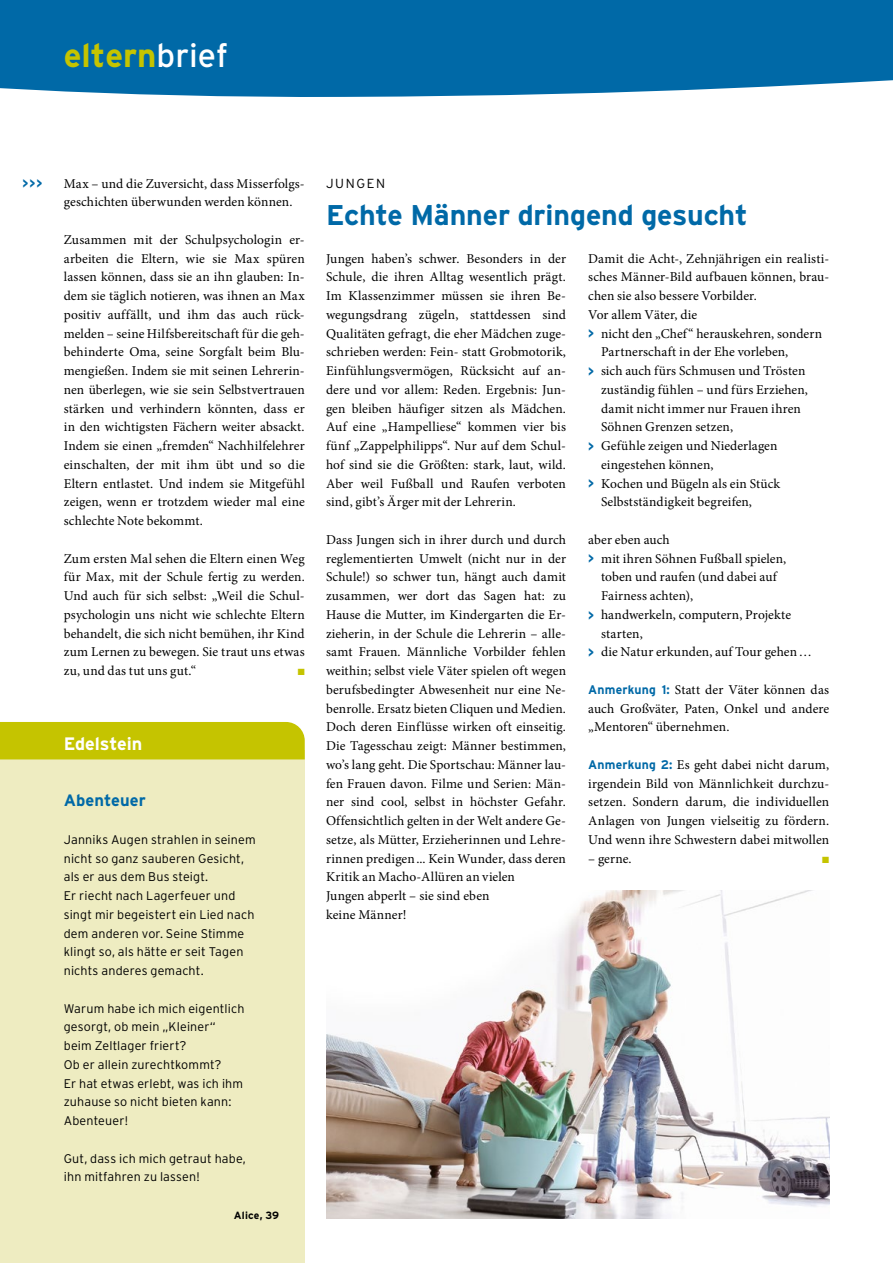
<style>
.page{position:relative;width:893px;height:1263px;background:#fff}
.page>*{position:absolute;margin:0;border:0;box-sizing:border-box;transform-origin:0 0}
.t1{font:700 33px "Interstate";color:#c5c400}
.Headline__2015{font:700 28.5px "Interstate";letter-spacing:-.005em;color:#0069a7}
.Kasten_Dachzeile__20{font:700 18px "Interstate";color:#fff}
.Kasten_Head__2015{font:700 16.5px "Interstate";color:#0069a7}
.Lauftext__2015{font:13.5px/18.8px "Minion Pro";letter-spacing:.005em;color:#000}
.Lauftext___Aufzählun{font:700 13.5px "Interstate";color:#0069a7}
.Dachzeile__2015{font:300 13.2px "Interstate";letter-spacing:.13em;color:#000}
.Kasten_Lauftext__201{font:300 12.6px/18.8px "Interstate";letter-spacing:.01em;color:#000}
.Autor__2015{font:700 10.5px "Interstate";letter-spacing:.015em;color:#000}
.Lauftext__2015-2{font:9px "Zapf Dingbats ITC";color:#c5c400}
.s1{font-weight:400;color:#fff}
.s2{font-family:"Interstate";font-weight:700;color:#0069a7}
.s3{font-family:"Interstate";font-weight:700;font-size:12.6px;color:#0069a7}
</style>
<div class="page">
<div style="left:0;top:0;width:893px;height:97px;background:#0069a7"></div>
<div style="left:0;top:750px;width:305px;height:513px;background:#eeecc1"></div>
<div style="left:0;top:722px;width:305px;height:37px;background:#c5c400"></div>
<img style="left:326px;top:891px;width:503px;height:328px">
<h1 class="t1" style="left:64px;top:37px;width:166px">eltern<span class="s1">brief</span></h1>
<p class="Lauftext___Aufzählun" style="left:22px;top:176px;width:22px">&gt;&gt;&gt;</p>
<p class="Lauftext__2015" style="left:64px;top:174px;width:242px">Max – und die Zuversicht, dass Misserfolgs&shy;geschichten überwunden werden können.</p>
<p class="Lauftext__2015" style="left:64px;top:230px;width:242px;text-align:justify">Zusammen mit der Schulpsychologin er&shy;arbeiten die Eltern, wie sie Max spüren lassen können, dass sie an ihn glauben: In&shy;dem sie täglich notieren, was ihnen an Max positiv auffällt, und ihm das auch rück&shy;melden – seine Hilfsbereitschaft für die geh&shy;behinderte Oma, seine Sorgfalt beim Blu&shy;mengießen. Indem sie mit seinen Lehrerin&shy;nen überlegen, wie sie sein Selbstvertrauen stärken und verhindern könnten, dass er in den wichtigsten Fächern weiter absackt.<br>Indem sie einen „fremden“ Nachhilfelehrer einschalten, der mit ihm übt und so die Eltern entlastet. Und indem sie Mitgefühl zeigen, wenn er trotzdem wieder mal eine schlechte Note bekommt.</p>
<p class="Lauftext__2015" style="left:64px;top:549px;width:242px;text-align:justify">Zum ersten Mal sehen die Eltern einen Weg für Max, mit der Schule fertig zu werden.<br>Und auch für sich selbst: „Weil die Schul&shy;psychologin uns nicht wie schlechte Eltern behandelt, die sich nicht bemühen, ihr Kind zum Lernen zu bewegen. Sie traut uns etwas zu, und das tut uns gut.“</p>
<p class="Lauftext__2015-2" style="left:298px;top:668px;width:8px">■</p>
<p class="Kasten_Dachzeile__20" style="left:64px;top:734px;width:80px">Edelstein</p>
<p class="Kasten_Head__2015" style="left:64px;top:791px;width:83px">Abenteuer</p>
<p class="Kasten_Lauftext__201" style="left:64px;top:830px;width:193px">Janniks Augen strahlen in seinem nicht so ganz sauberen Gesicht, als er aus dem Bus steigt.<br>Er riecht nach Lagerfeuer und singt mir begeistert ein Lied nach dem anderen vor. Seine Stimme klingt so, als hätte er seit Tagen nichts anderes gemacht.</p>
<p class="Kasten_Lauftext__201" style="left:64px;top:999px;width:182px">Warum habe ich mich eigentlich gesorgt, ob mein „Kleiner“ beim Zeltlager friert?<br>Ob er allein zurechtkommt?<br>Er hat etwas erlebt, was ich ihm zuhause so nicht bieten kann:<br>Abenteuer!</p>
<p class="Kasten_Lauftext__201" style="left:64px;top:1149px;width:184px">Gut, dass ich mich getraut habe, ihn mitfahren zu lassen!</p>
<p class="Autor__2015" style="left:234px;top:1209px;width:47px">Alice, 39</p>
<p class="Dachzeile__2015" style="left:326px;top:175px;width:61px">JUNGEN</p>
<p class="Headline__2015" style="left:326px;top:199px;width:423px">Echte Männer dringend gesucht</p>
<p class="Lauftext__2015" style="left:588px;top:249px;width:242px;text-align:justify">Damit die Acht-, Zehnjährigen ein realisti&shy;sches Männer-Bild aufbauen können, brau&shy;chen sie also bessere Vorbilder.</p>
<p class="Lauftext__2015" style="left:588px;top:305px;width:110px">Vor allem Väter, die</p>
<p class="Lauftext__2015" style="left:601px;top:324px;width:223px;text-indent:-13px"><span class="s2">&gt;</span> nicht den „Chef“ herauskehren, sondern<br>Partnerschaft in der Ehe vorleben,</p>
<p class="Lauftext__2015" style="left:601px;top:361px;width:208px;text-indent:-13px"><span class="s2">&gt;</span> sich auch fürs Schmusen und Trösten zuständig fühlen – und fürs Erziehen, damit nicht immer nur Frauen ihren Söhnen Grenzen setzen,</p>
<p class="Lauftext__2015" style="left:601px;top:436px;width:178px;text-indent:-13px"><span class="s2">&gt;</span> Gefühle zeigen und Niederlagen eingestehen können,</p>
<p class="Lauftext__2015" style="left:601px;top:474px;width:181px;text-indent:-13px"><span class="s2">&gt;</span> Kochen und Bügeln als ein Stück<br>Selbstständigkeit begreifen,</p>
<p class="Lauftext__2015" style="left:588px;top:530px;width:83px">aber eben auch</p>
<p class="Lauftext__2015" style="left:601px;top:549px;width:187px;text-indent:-13px"><span class="s2">&gt;</span> mit ihren Söhnen Fußball spielen, toben und raufen (und dabei auf<br>Fairness achten),</p>
<p class="Lauftext__2015" style="left:601px;top:605px;width:192px;text-indent:-13px"><span class="s2">&gt;</span> handwerkeln, computern, Projekte starten,</p>
<p class="Lauftext__2015" style="left:588px;top:643px;width:225px"><span class="s2">&gt;</span> die Natur erkunden, auf Tour gehen…</p>
<p class="Lauftext__2015" style="left:588px;top:680px;width:242px;text-align:justify"><span class="s3">Anmerkung 1:</span> Statt der Väter können das auch Großväter, Paten, Onkel und andere „Mentoren“ übernehmen.</p>
<p class="Lauftext__2015" style="left:588px;top:755px;width:242px;text-align:justify"><span class="s3">Anmerkung 2:</span> Es geht dabei nicht darum, irgendein Bild von Männlichkeit durchzu&shy;setzen. Sondern darum, die individuellen Anlagen von Jungen vielseitig zu fördern.<br>Und wenn ihre Schwestern dabei mitwollen</p>
<p class="Lauftext__2015" style="left:588px;top:849px;width:45px">– gerne.</p>
<p class="Lauftext__2015-2" style="left:822px;top:855px;width:8px">■</p>
<p class="Lauftext__2015" style="left:326px;top:249px;width:242px;text-align:justify">Jungen haben’s schwer. Besonders in der Schule, die ihren Alltag wesentlich prägt.<br>Im Klassenzimmer müssen sie ihren Be&shy;wegungsdrang zügeln, stattdessen sind Qualitäten gefragt, die eher Mädchen zuge&shy;schrieben werden: Fein- statt Grobmotorik, Einfühlungsvermögen, Rücksicht auf an&shy;dere und vor allem: Reden. Ergebnis: Jun&shy;gen bleiben häufiger sitzen als Mädchen.<br>Auf eine „Hampelliese“ kommen vier bis fünf „Zappelphilipps“. Nur auf dem Schul&shy;hof sind sie die Größten: stark, laut, wild.<br>Aber weil Fußball und Raufen verboten sind, gibt’s Ärger mit der Lehrerin.</p>
<p class="Lauftext__2015" style="left:326px;top:530px;width:242px">Dass Jungen sich in ihrer durch und durch reglementierten Umwelt (nicht nur in der Schule!) so schwer tun, hängt auch damit zusammen, wer dort das Sagen hat: zu Hause die Mutter, im Kindergarten die Er&shy;zieherin, in der Schule die Lehrerin – alle&shy;samt Frauen. Männliche Vorbilder fehlen weithin; selbst viele Väter spielen oft wegen berufsbedingter Abwesenheit nur eine Ne&shy;benrolle. Ersatz bieten Cliquen und Medien.<br>Doch deren Einflüsse wirken oft einseitig.<br>Die Tagesschau zeigt: Männer bestimmen, wo’s lang geht. Die Sportschau: Männer lau&shy;fen Frauen davon. Filme und Serien: Män&shy;ner sind cool, selbst in höchster Gefahr.<br>Offensichtlich gelten in der Welt andere Ge&shy;setze, als Mütter, Erzieherinnen und Lehre&shy;rinnen predigen... Kein Wunder, dass deren Kritik an Macho-Allüren an vielen<br>Jungen abperlt – sie sind eben<br>keine Männer!</p>
</div>
